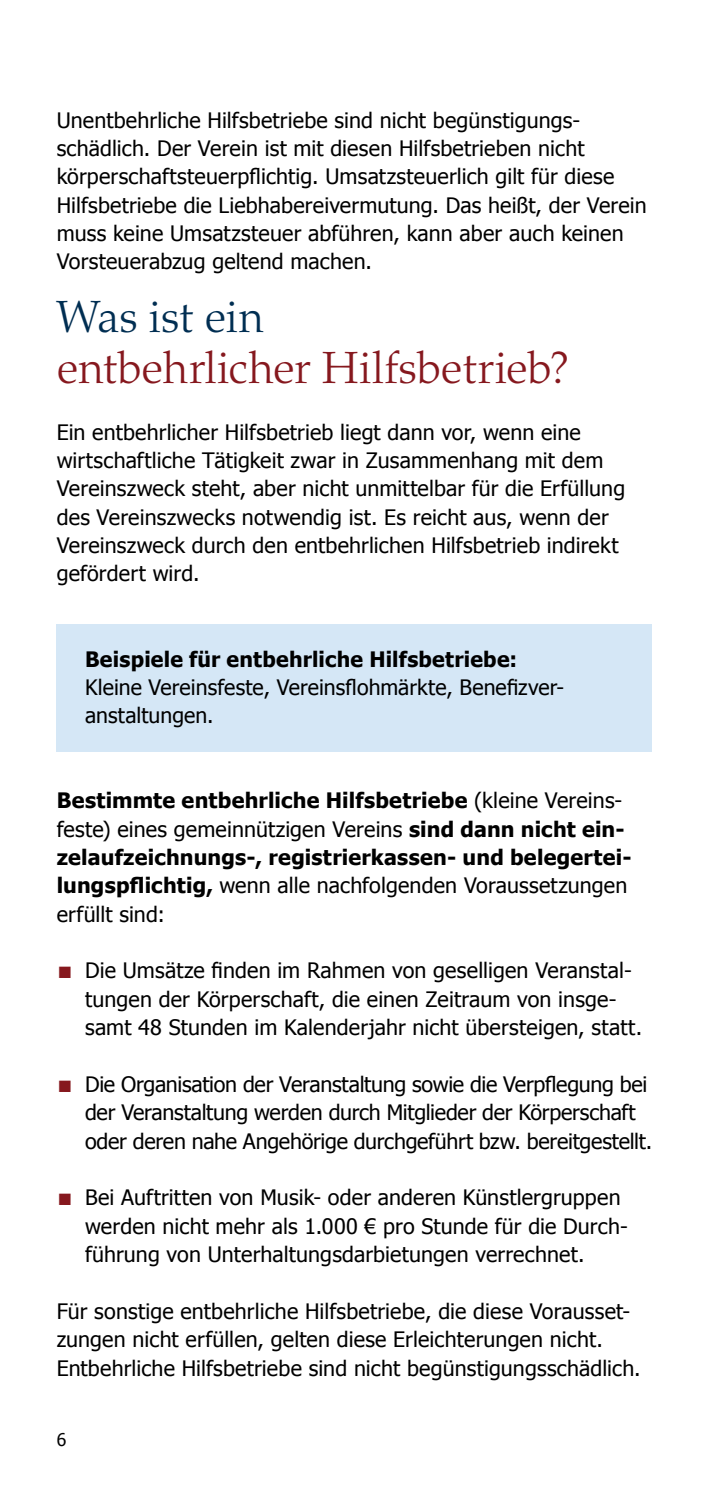
<style>
.page{position:relative;width:709px;height:1489px;background:#fff}
.page>*{position:absolute;margin:0;border:0;box-sizing:border-box;transform-origin:0 0}
.t1{font:300 45px "Palatino LT Pro";color:#86181e}
.t2{font:300 45px "Palatino LT Pro";color:#002e52}
.t3{font:21.25px/28.2px "Tahoma";letter-spacing:.005em;color:#000}
.t4{font:700 21.25px/28.2px "Tahoma";letter-spacing:.01em;color:#000}
.t5{font:21.25px/28.2px "Tahoma";letter-spacing:-.015em;color:#000}
.t6{font:17.5px "Tahoma";color:#000}
.s1{font-weight:400}
.s2{color:#86181e}
</style>
<div class="page">
<div style="left:57px;top:624px;width:595px;height:127px;background:#d5e7f6"></div>
<p class="t3" style="left:57px;top:105px;width:591px">Unentbehrliche Hilfsbetriebe sind nicht begünstigungs&shy;schädlich. Der Verein ist mit diesen Hilfsbetrieben nicht körperschaftsteuerpflichtig. Umsatzsteuerlich gilt für diese Hilfsbetriebe die Liebhabereivermutung. Das heißt, der Verein muss keine Umsatzsteuer abführen, kann aber auch keinen Vorsteuerabzug geltend machen.</p>
<h1 class="t2" style="left:57px;top:289px;width:209px">Was ist ein</h1>
<h1 class="t1" style="left:57px;top:340px;width:514px">entbehrlicher Hilfsbetrieb?</h1>
<p class="t3" style="left:57px;top:417px;width:570px">Ein entbehrlicher Hilfsbetrieb liegt dann vor, wenn eine wirtschaftliche Tätigkeit zwar in Zusammenhang mit dem Vereinszweck steht, aber nicht unmittelbar für die Erfüllung des Vereinszwecks notwendig ist. Es reicht aus, wenn der Vereinszweck durch den entbehrlichen Hilfsbetrieb indirekt gefördert wird.</p>
<p class="t4" style="left:85px;top:644px;width:434px">Beispiele für entbehrliche Hilfsbetriebe:</p>
<p class="t3" style="left:85px;top:672px;width:480px">Kleine Vereinsfeste, Vereinsflohmärkte, Benefizver&shy;anstaltungen.</p>
<p class="t4" style="left:57px;top:785px;width:576px">Bestimmte entbehrliche Hilfsbetriebe <span class="s1">(kleine Vereins&shy;feste) eines gemeinnützigen Vereins</span> sind dann nicht ein&shy;zelaufzeichnungs-, registrierkassen- und belegertei&shy;lungspflichtig, <span class="s1">wenn alle nachfolgenden Voraussetzungen erfüllt sind:</span></p>
<p class="t3" style="left:85px;top:955px;width:558px;text-indent:-28px"><span class="s2">■</span> Die Umsätze finden im Rahmen von geselligen Veranstal&shy;tungen der Körperschaft, die einen Zeitraum von insge&shy;samt 48 Stunden im Kalenderjahr nicht übersteigen, statt.</p>
<p class="t5" style="left:85px;top:1069px;width:568px;text-indent:-28px"><span class="s2">■</span> Die Organisation der Veranstaltung sowie die Verpflegung bei der Veranstaltung werden durch Mitglieder der Körperschaft oder deren nahe Angehörige durchgeführt bzw. bereitgestellt.</p>
<p class="t3" style="left:85px;top:1182px;width:544px;text-indent:-28px"><span class="s2">■</span> Bei Auftritten von Musik- oder anderen Künstlergruppen werden nicht mehr als 1.000 € pro Stunde für die Durch&shy;führung von Unterhaltungsdarbietungen verrechnet.</p>
<p class="t3" style="left:57px;top:1296px;width:585px">Für sonstige entbehrliche Hilfsbetriebe, die diese Vorausset&shy;zungen nicht erfüllen, gelten diese Erleichterungen nicht.<br>Entbehrliche Hilfsbetriebe sind nicht begünstigungsschädlich.</p>
<p class="t6" style="left:57px;top:1427px;width:11px">6</p>
</div>
